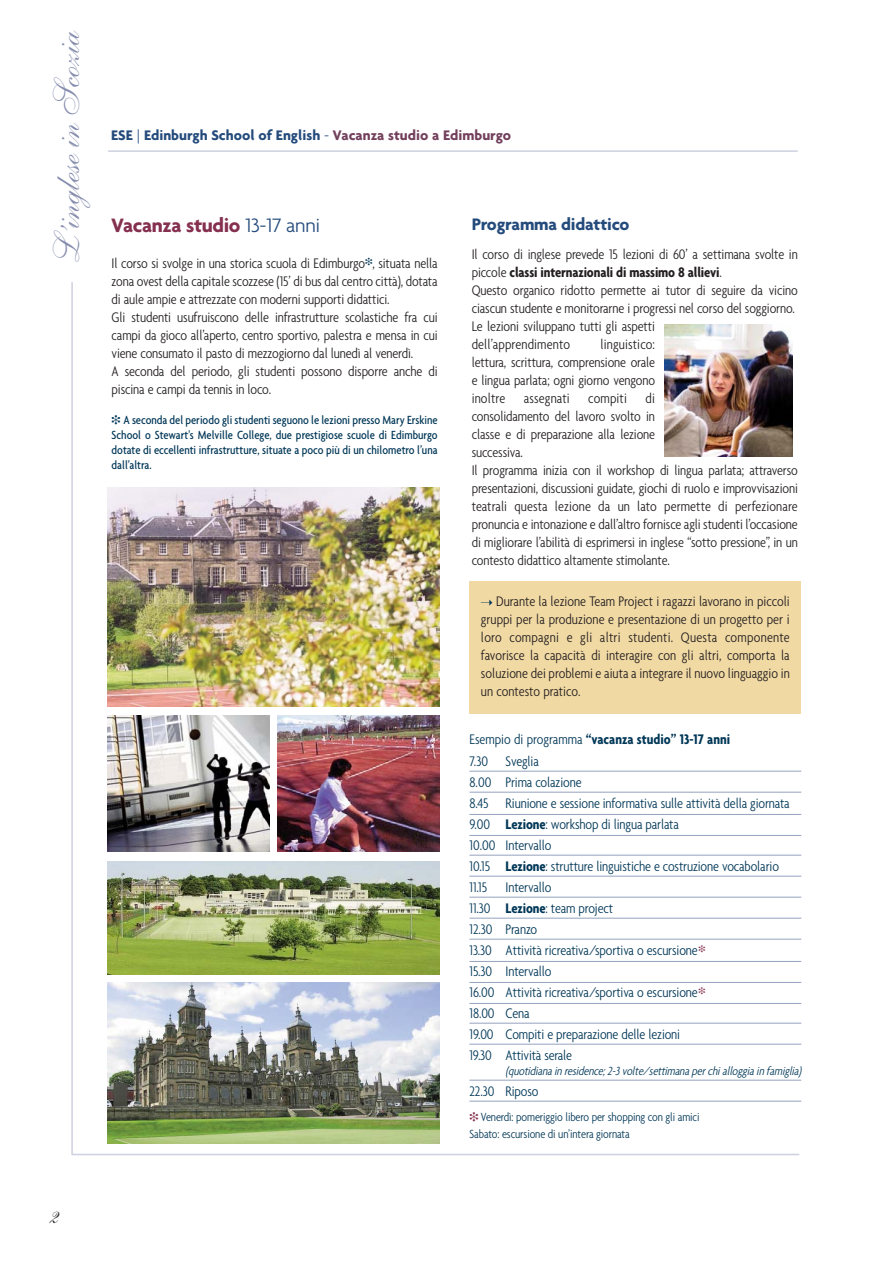
<style>
.page{position:relative;width:893px;height:1263px;background:#fff}
.page>*{position:absolute;margin:0;border:0;box-sizing:border-box;transform-origin:0 0}
.t1{font:36px "Shelley Allegro Script";color:#858cad}
.t2{font:24px "Shelley Allegro Script";color:#231f20}
.t3{font:700 21px "Agenda";letter-spacing:-.015em;color:#85304e}
.t4{font:700 18px "Agenda";letter-spacing:-.01em;color:#244b7c}
.t5{font:300 condensed 15px/18px "Agenda";letter-spacing:-.01em;color:#231f20}
.t6{font:300 condensed 15px/21px "Agenda";letter-spacing:-.01em;color:#003757}
.t7{font:700 15px "Agenda";color:#244b7c}
.t8{font:500 condensed 12.75px/15px "Agenda";color:#003757;text-align:justify}
.t9{font:300 condensed 12.75px/16.5px "Agenda";letter-spacing:-.01em;color:#003757}
.t10{font:italic 300 condensed 12.75px "Agenda";color:#003757}
.s1{font-weight:300}
.s2{color:#72405c}
.s3{font-weight:300;color:#244b7c}
.s4{font-weight:700}
.s5{color:#003757}
.s6{color:#85304e}
</style>
<div class="page">
<hr style="left:72px;top:1154px;width:727px;height:1px;background:#cdd1df">
<hr style="left:71px;top:282px;width:2px;height:873px;background:#cdd1df">
<hr style="left:108px;top:150px;width:689px;height:2px;background:#cdd1df">
<img style="left:108px;top:861px;width:331px;height:114px">
<img style="left:108px;top:983px;width:331px;height:160px">
<hr style="left:469px;top:771px;width:332px;height:1px;background:#95a2be">
<hr style="left:469px;top:792px;width:332px;height:1px;background:#95a2be">
<hr style="left:469px;top:814px;width:332px;height:1px;background:#95a2be">
<hr style="left:469px;top:835px;width:332px;height:1px;background:#95a2be">
<hr style="left:469px;top:855px;width:332px;height:1px;background:#95a2be">
<hr style="left:469px;top:876px;width:332px;height:1px;background:#95a2be">
<hr style="left:469px;top:897px;width:332px;height:1px;background:#95a2be">
<hr style="left:469px;top:918px;width:332px;height:1px;background:#95a2be">
<hr style="left:469px;top:939px;width:332px;height:1px;background:#95a2be">
<hr style="left:469px;top:961px;width:332px;height:1px;background:#95a2be">
<hr style="left:469px;top:982px;width:332px;height:1px;background:#95a2be">
<hr style="left:469px;top:1003px;width:332px;height:1px;background:#95a2be">
<hr style="left:469px;top:1023px;width:332px;height:1px;background:#95a2be">
<hr style="left:469px;top:1044px;width:332px;height:1px;background:#95a2be">
<hr style="left:469px;top:1080px;width:332px;height:1px;background:#95a2be">
<hr style="left:469px;top:1101px;width:332px;height:1px;background:#95a2be">
<img style="left:108px;top:487px;width:331px;height:219px">
<img style="left:277px;top:716px;width:162px;height:136px">
<img style="left:108px;top:716px;width:161px;height:136px">
<div style="left:469px;top:581px;width:332px;height:133px;background:#f1d9a4"></div>
<img style="left:664px;top:325px;width:128px;height:132px">
<h1 class="t1" style="left:58px;top:268px;width:239px;rotate:-90deg">L ’inglesein Scozia</h1>
<p class="t7" style="left:111px;top:129px;width:401px">ESE <span class="s1">|</span> Edinburgh School of English <span class="s1">-</span> <span class="s2">Vacanza studio a Edimburgo</span></p>
<h3 class="t3" style="left:112px;top:217px;width:210px">Vacanza studio <span class="s3">13-17 anni</span></h3>
<p class="t5" style="left:112px;top:256px;width:327px">Il corso si svolge in una storica scuola di Edimburgo<sup>❉</sup>, situata nella zona ovest della capitale scozzese (15’ di bus dal centro città), dotata di aule ampie e attrezzate con moderni supporti didattici.<br>Gli studenti usufruiscono delle infrastrutture scolastiche fra cui campi da gioco all’aperto, centro sportivo, palestra e mensa in cui viene consumato il pasto di mezzogiorno dal lunedì al venerdì.<br>A seconda del periodo, gli studenti possono disporre anche di piscina e campi da tennis in loco.</p>
<p class="t8" style="left:112px;top:414px;width:327px">❉ A seconda del periodo gli studenti seguono le lezioni presso Mary Erskine School o Stewart's Melville College, due prestigiose scuole di Edimburgo dotate di eccellenti infrastrutture, situate a poco più di un chilometro l’una dall’altra.</p>
<p class="t4" style="left:471px;top:217px;width:159px">Programma didattico</p>
<p class="t5" style="left:471px;top:246px;width:327px">Il corso di inglese prevede 15 lezioni di 60’ a settimana svolte in piccole <span class="s4">classi internazionali di massimo 8 allievi</span>.<br>Questo organico ridotto permette ai tutor di seguire da vicino ciascun studente e monitorarne i progressi nel corso del soggiorno.<br>Le lezioni sviluppano tutti gli aspetti<br>dell’apprendimento</p>
<p class="t5" style="left:471px;top:336px;width:328px;text-indent:129px">linguistico:<br>lettura, scrittura, comprensione orale<br>e lingua parlata; ogni giorno vengono<br>inoltre assegnati compiti di<br>consolidamento del lavoro svolto in<br>classe e di preparazione alla lezione<br>successiva.<br>Il programma inizia con il workshop di lingua parlata; attraverso presentazioni, discussioni guidate, giochi di ruolo e improvvisazioni teatrali questa lezione da un lato permette di perfezionare pronuncia e intonazione e dall’altro fornisce agli studenti l’occasione di migliorare l’abilità di esprimersi in inglese “sotto pressione”, in un contesto didattico altamente stimolante.</p>
<p class="t5" style="left:481px;top:594px;width:310px;text-align:justify"><span class="s5">➝</span> Durante la lezione Team Project i ragazzi lavorano in piccoli gruppi per la produzione e presentazione di un progetto per i loro compagni e gli altri studenti. Questa componente favorisce la capacità di interagire con gli altri, comporta la soluzione dei problemi e aiuta a integrare il nuovo linguaggio in un contesto pratico.</p>
<p class="t6" style="left:469px;top:729px;width:262px;line-height:22.5px">Esempio di programma <span class="s4">“vacanza studio” 13-17 anni<br></span>7.30 Sveglia</p>
<p class="t6" style="left:469px;top:773px;width:322px">8.00 Prima colazione<br>8.45 Riunione e sessione informativa sulle attività della giornata 9.00 <span class="s4">Lezione</span>: workshop di lingua parlata<br>10.00 Intervallo<br>10.15 <span class="s4">Lezione</span>: strutture linguistiche e costruzione vocabolario 11.15 Intervallo<br>11.30 <span class="s4">Lezione</span>: team project<br>12.30 Pranzo<br>13.30 Attività ricreativa/sportiva o escursione<sup>❉<br></sup>15.30 Intervallo<br>16.00 Attività ricreativa/sportiva o escursione<sup>❉<br></sup>18.00 Cena<br>19.00 Compiti e preparazione delle lezioni<br>19.30 Attività serale</p>
<p class="t10" style="left:505px;top:1066px;width:299px">(quotidianain residence;2-3volte/settimanaperchialloggiain famiglia)</p>
<p class="t6" style="left:469px;top:1082px;width:71px">22.30 Riposo</p>
<p class="t9" style="left:469px;top:1110px;width:232px"><span class="s6">❉</span> Venerdì: pomeriggio libero per shopping con gli amici<br>Sabato: escursione di un’intera giornata</p>
<h2 class="t2" style="left:46px;top:1209px;width:11px">2</h2>
</div>
